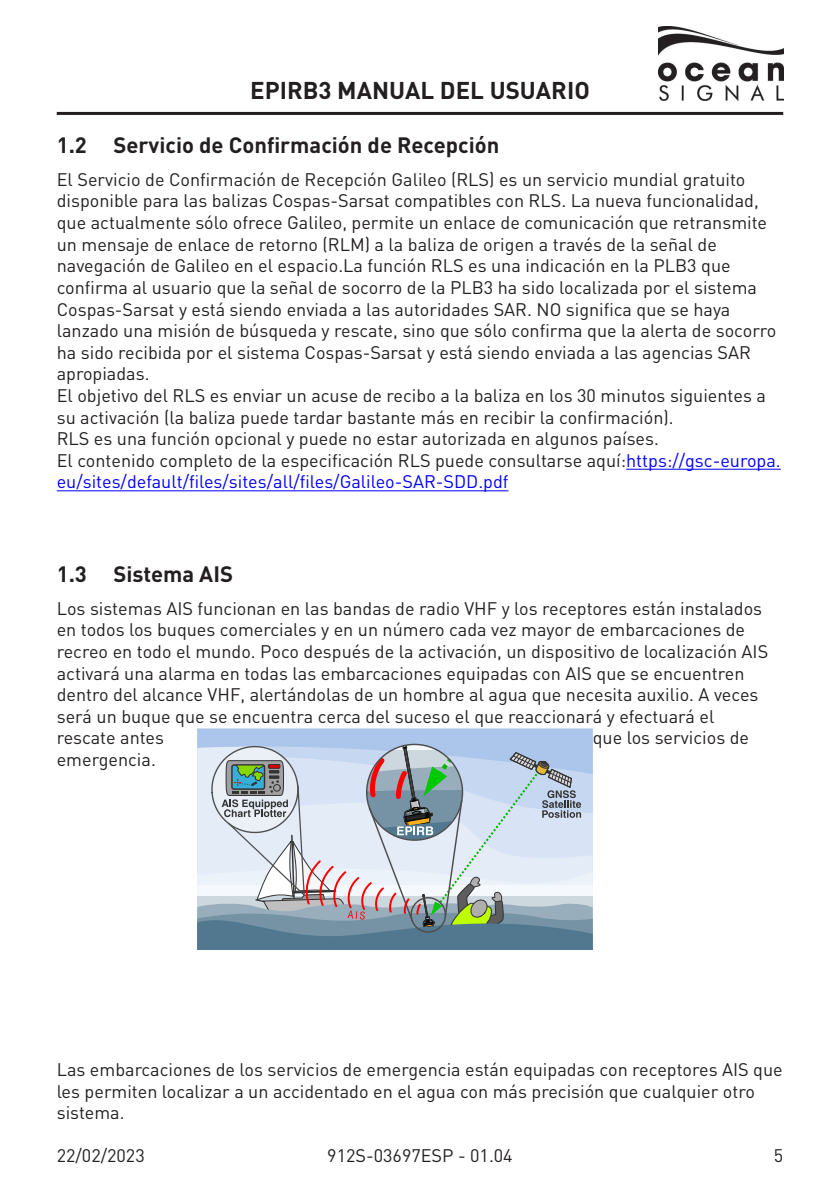
<style>
.page{position:relative;width:840px;height:1191px;background:#fff}
.page>*{position:absolute;margin:0;border:0;box-sizing:border-box;transform-origin:0 0}
.t1{font:700 24px "DIN Pro";color:#231f20}
.t2{font:700 22px "DIN Pro";color:#231f20}
.Body{font:18px/21.6px "DIN Pro";color:#231f20}
.s1{color:#00f}
</style>
<div class="page">
<img style="left:658px;top:27px;width:124px;height:74px">
<hr style="left:57px;top:112px;width:725px;height:3px;background:#231f20">
<hr style="left:625px;top:469px;width:155px;height:1px;background:#00f">
<hr style="left:57px;top:490px;width:451px;height:1px;background:#00f">
<svg style="left:197px;top:729px;width:395px;height:221px;background:#b1c0cd"></svg>
<h1 class="t1" style="left:250px;top:74px;width:341px">EPIRB3 MANUAL DEL USUARIO</h1>
<p class="t2" style="left:57px;top:130px;width:444px">1.2 Servicio de Confirmación de Recepción</p>
<p class="Body" style="left:57px;top:168px;width:725px">El Servicio de Confirmación de Recepción Galileo (RLS) es un servicio mundial gratuito disponible para las balizas Cospas-Sarsat compatibles con RLS. La nueva funcionalidad, que actualmente sólo ofrece Galileo, permite un enlace de comunicación que retransmite un mensaje de enlace de retorno (RLM) a la baliza de origen a través de la señal de navegación de Galileo en el espacio.La función RLS es una indicación en la PLB3 que confirma al usuario que la señal de socorro de la PLB3 ha sido localizada por el sistema Cospas-Sarsat y está siendo enviada a las autoridades SAR. NO significa que se haya lanzado una misión de búsqueda y rescate, sino que sólo confirma que la alerta de socorro ha sido recibida por el sistema Cospas-Sarsat y está siendo enviada a las agencias SAR apropiadas.<br>El objetivo del RLS es enviar un acuse de recibo a la baliza en los 30 minutos siguientes a su activación (la baliza puede tardar bastante más en recibir la confirmación).<br>RLS es una función opcional y puede no estar autorizada en algunos países.<br>El contenido completo de la especificación RLS puede consultarse aquí:<span class="s1">https://gsc-europa. eu/sites/default/files/sites/all/files/Galileo-SAR-SDD.pdf</span></p>
<p class="t2" style="left:57px;top:559px;width:178px">1.3 Sistema AIS</p>
<p class="Body" style="left:57px;top:596px;width:712px">Los sistemas AIS funcionan en las bandas de radio VHF y los receptores están instalados en todos los buques comerciales y en un número cada vez mayor de embarcaciones de recreo en todo el mundo. Poco después de la activación, un dispositivo de localización AIS activará una alarma en todas las embarcaciones equipadas con AIS que se encuentren dentro del alcance VHF, alertándolas de un hombre al agua que necesita auxilio. A veces será un buque que se encuentra cerca del suceso el que reaccionará y efectuará el rescate antes</p>
<p class="Body" style="left:592px;top:726px;width:158px">que los servicios de</p>
<p class="Body" style="left:57px;top:748px;width:101px">emergencia.</p>
<p class="Body" style="left:57px;top:1058px;width:727px">Las embarcaciones de los servicios de emergencia están equipadas con receptores AIS que les permiten localizar a un accidentado en el agua con más precisión que cualquier otro sistema.</p>
<p class="Body" style="left:57px;top:1144px;width:89px">22/02/2023</p>
<p class="Body" style="left:327px;top:1144px;width:187px">912S-03697ESP - 01.04</p>
<p class="Body" style="left:773px;top:1144px;width:11px">5</p>
</div>
